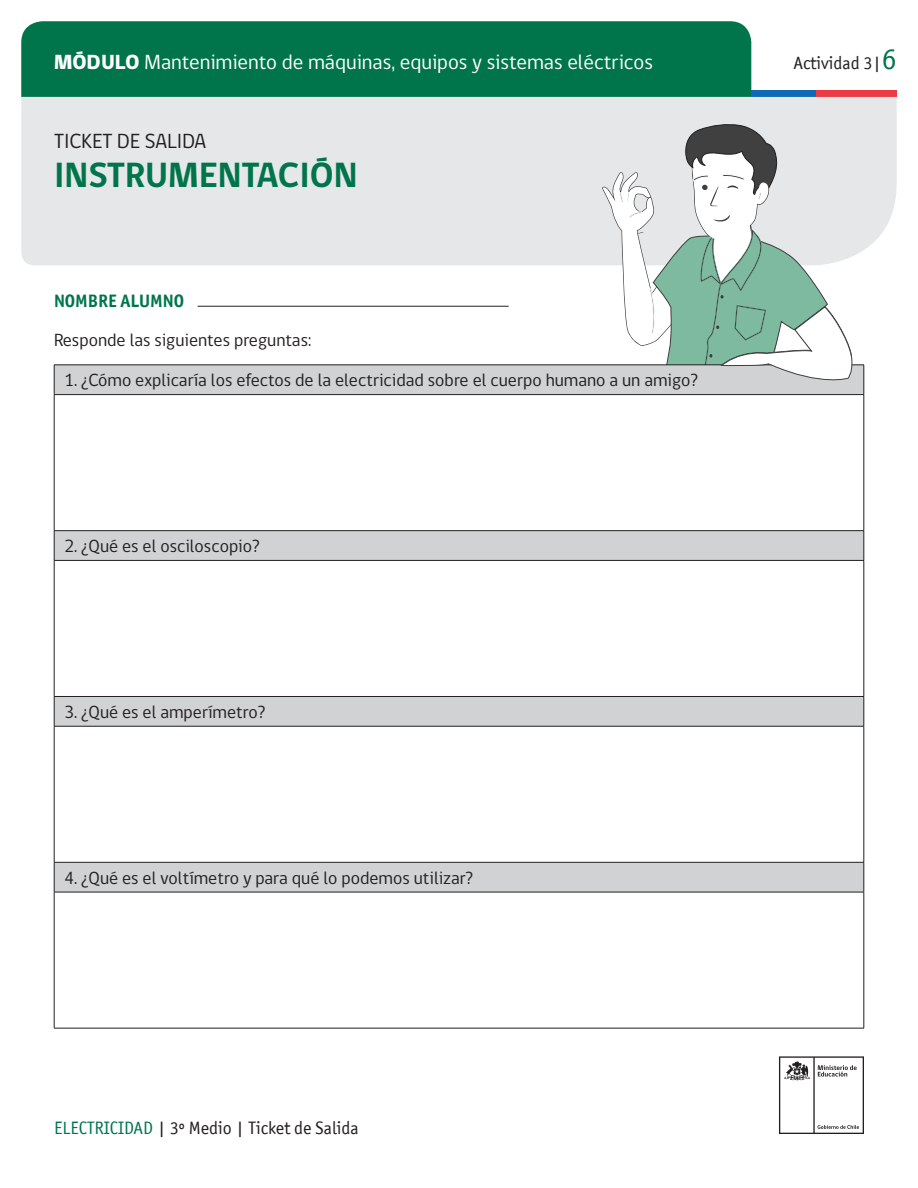
<style>
.page{position:relative;width:918px;height:1188px;background:#fff}
.page>*{position:absolute;margin:0;border:0;box-sizing:border-box;transform-origin:0 0}
.t1{font:700 36px "gob CL";color:#00754b}
.t2{font:21px "gob CL";color:#fff}
.t3{font:21px "gob CL";color:#231f20}
.t4{font:18px "gob CL";color:#231f20}
.t5{font:18px "Officina San ITC";color:#231f20}
.t6{font:700 18px "Officina San ITC";color:#00754b}
.s1{font-weight:800}
.s2{color:#00754b}
.s3{font-size:30px;color:#00754b}
</style>
<div class="page">
<svg style="left:779px;top:1056px;width:85px;height:78px"></svg>
<div style="left:21px;top:21px;width:730px;height:76px;background:#00754b"></div>
<div style="left:751px;top:90px;width:65px;height:7px;background:#0f69b4"></div>
<div style="left:816px;top:90px;width:81px;height:7px;background:#eb3c46"></div>
<div style="left:21px;top:97px;width:876px;height:168px;background:#e6e7e9"></div>
<hr style="left:198px;top:306px;width:311px;height:1px;background:#231f20">
<svg style="left:55px;top:366px;width:809px;height:526px"></svg>
<div style="left:54px;top:395px;width:810px;height:136px;background:#fff"></div>
<hr style="left:54px;top:365px;width:810px;height:1px;background:#231f20">
<svg style="left:54px;top:365px;width:1px;height:29px"></svg>
<svg style="left:864px;top:365px;width:1px;height:29px"></svg>
<hr style="left:54px;top:394px;width:810px;height:1px;background:#231f20">
<hr style="left:54px;top:395px;width:1px;height:135px;background:#231f20">
<hr style="left:864px;top:395px;width:1px;height:135px;background:#231f20">
<hr style="left:54px;top:530px;width:810px;height:1px;background:#231f20">
<svg style="left:54px;top:531px;width:1px;height:29px"></svg>
<svg style="left:864px;top:531px;width:1px;height:29px"></svg>
<hr style="left:54px;top:560px;width:810px;height:1px;background:#231f20">
<hr style="left:54px;top:561px;width:1px;height:135px;background:#231f20">
<hr style="left:864px;top:561px;width:1px;height:135px;background:#231f20">
<hr style="left:54px;top:696px;width:810px;height:1px;background:#231f20">
<svg style="left:54px;top:697px;width:1px;height:29px"></svg>
<svg style="left:864px;top:697px;width:1px;height:29px"></svg>
<hr style="left:54px;top:726px;width:810px;height:1px;background:#231f20">
<hr style="left:54px;top:726px;width:1px;height:136px;background:#231f20">
<hr style="left:864px;top:726px;width:1px;height:136px;background:#231f20">
<hr style="left:54px;top:862px;width:810px;height:1px;background:#231f20">
<hr style="left:54px;top:862px;width:1px;height:30px;background:#231f20">
<hr style="left:864px;top:862px;width:1px;height:30px;background:#231f20">
<hr style="left:54px;top:892px;width:810px;height:1px;background:#231f20">
<hr style="left:54px;top:892px;width:1px;height:136px;background:#231f20">
<hr style="left:864px;top:892px;width:1px;height:136px;background:#231f20">
<hr style="left:54px;top:1028px;width:810px;height:1px;background:#231f20">
<svg style="left:602px;top:124px;width:251px;height:263px"></svg>
<p class="t2" style="left:54px;top:48px;width:601px"><span class="s1">MÓDULO</span> Mantenimiento de máquinas, equipos y sistemas eléctricos</p>
<p class="t3" style="left:54px;top:127px;width:154px">TICKET DE SALIDA</p>
<p class="t1" style="left:54px;top:150px;width:305px">INSTRUMENTACIÓN</p>
<p class="t6" style="left:54px;top:289px;width:132px">NOMBRE ALUMNO</p>
<p class="t4" style="left:54px;top:328px;width:259px">Responde las siguientes preguntas:</p>
<p class="t4" style="left:64px;top:368px;width:635px">1. ¿Cómo explicaría los efectos de la electricidad sobre el cuerpo humano a un amigo?</p>
<p class="t4" style="left:64px;top:534px;width:197px">2. ¿Qué es el osciloscopio?</p>
<p class="t4" style="left:64px;top:700px;width:203px">3. ¿Qué es el amperímetro?</p>
<p class="t4" style="left:64px;top:866px;width:410px">4. ¿Qué es el voltímetro y para qué lo podemos utilizar?</p>
<p class="t5" style="left:54px;top:1118px;width:306px"><span class="s2">ELECTRICIDAD</span> | 3º Medio | Ticket de Salida</p>
<p class="t5" style="left:794px;top:53px;width:105px">Actividad 3|<span class="s3">6</span></p>
</div>
